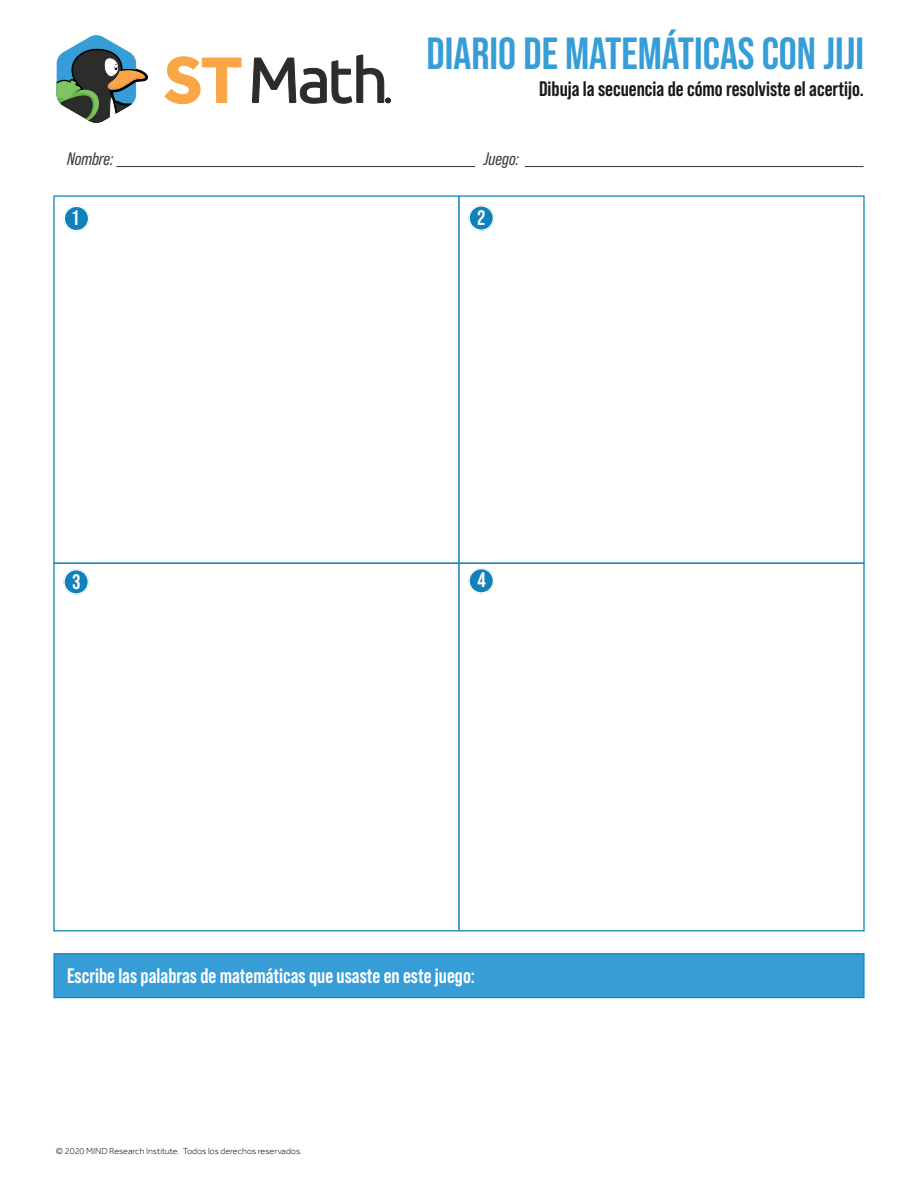
<style>
.page{position:relative;width:918px;height:1188px;background:#fff}
.page>*{position:absolute;margin:0;border:0;box-sizing:border-box;transform-origin:0 0}
.t1{font:700 45px "Bebas Neue Pro";color:#369dd7}
.t2{font:700 21px "Bebas Neue Pro";color:#fff}
.t3{font:700 21px "Bebas Neue Pro";color:#1b171d}
.t4{font:italic 18px "Bebas Neue Pro";color:#414141}
.t5{font:300 9px "Effra";color:#000101}
</style>
<div class="page">
<svg style="left:63px;top:205px;width:26px;height:27px"></svg>
<div style="left:53px;top:563px;width:812px;height:368px;background:#fff;border:1px solid #1081b9"></div>
<hr style="left:458px;top:196px;width:2px;height:734px;background:#1081b9">
<svg style="left:468px;top:205px;width:26px;height:26px"></svg>
<svg style="left:63px;top:569px;width:26px;height:26px"></svg>
<svg style="left:468px;top:568px;width:26px;height:26px"></svg>
<svg style="left:57px;top:36px;width:91px;height:86px"></svg>
<svg style="left:165px;top:57px;width:76px;height:47px"></svg>
<svg style="left:252px;top:58px;width:74px;height:45px"></svg>
<svg style="left:332px;top:55px;width:58px;height:48px"></svg>
<div style="left:53px;top:953px;width:812px;height:45px;background:#369dd7;border:1px solid #1081b9"></div>
<hr style="left:117px;top:166px;width:358px;height:1px;background:#414141">
<hr style="left:525px;top:166px;width:339px;height:1px;background:#414141">
<h1 class="t1" style="left:427px;top:28px;width:439px">DIARIO DE MATEMÁTICAS CON JIJI</h1>
<p class="t3" style="left:539px;top:77px;width:326px">Dibuja la secuencia de cómo resolviste el acertijo.</p>
<p class="t4" style="left:67px;top:149px;width:48px">Nombre:</p>
<p class="t4" style="left:484px;top:149px;width:37px">Juego:</p>
<p class="t2" style="left:73px;top:206px;width:8px">1</p>
<p class="t2" style="left:72px;top:569px;width:9px">3</p>
<p class="t2" style="left:477px;top:205px;width:9px">2</p>
<p class="t2" style="left:477px;top:568px;width:10px">4</p>
<p class="t2" style="left:67px;top:963px;width:410px">Escribe las palabras de matemáticas que usaste en este juego:</p>
<p class="t5" style="left:56px;top:1146px;width:247px">© 2020 MIND Research Institute. Todos los derechos reservados.</p>
</div>
